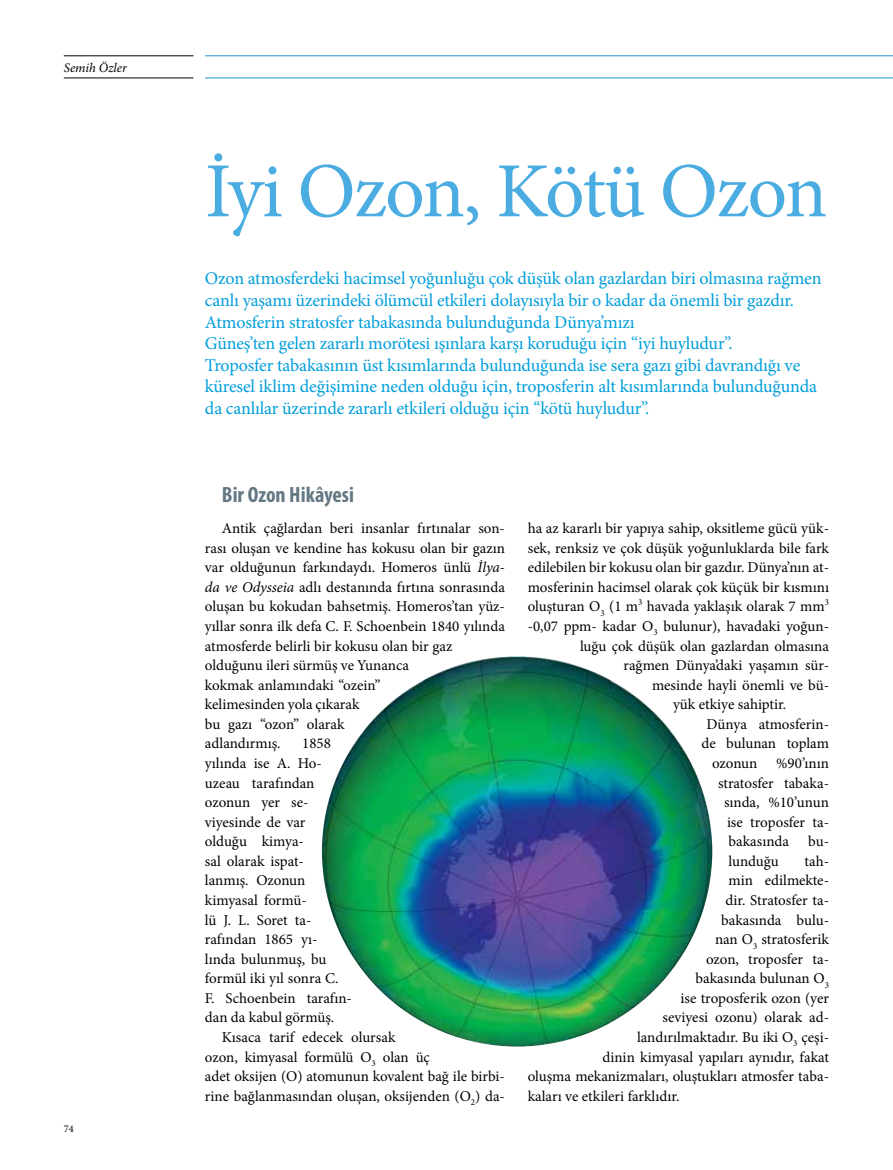
<style>
.page{position:relative;width:893px;height:1170px;background:#fff}
.page>*{position:absolute;margin:0;border:0;box-sizing:border-box;transform-origin:0 0}
.t1{font:78px "Minion Pro";letter-spacing:-.03em;color:#4aace1}
.t2{font:700 condensed 22.2px "Myriad Pro";color:#647883}
.t3{font:18px/21.6px "Minion Pro";letter-spacing:-.01em;color:#009edb}
.t4{font:15px/19.5px "Minion Pro";color:#000}
.t5{font:italic 13.2px "Minion Pro";color:#000}
.t6{font:10.35px "Minion Pro";color:#000}
.s1{font-style:italic}
</style>
<div class="page">
<img style="left:322px;top:656px;width:390px;height:390px;border-radius:195px">
<hr style="left:64px;top:78px;width:129px;height:1px;background:#000">
<hr style="left:64px;top:56px;width:129px;height:1px;background:#000">
<hr style="left:205px;top:78px;width:688px;height:1px;background:#1c9ad6">
<hr style="left:205px;top:56px;width:688px;height:1px;background:#1c9ad6">
<p class="t5" style="left:64px;top:58px;width:65px">Semih Özler</p>
<p class="t6" style="left:64px;top:1121px;width:11px">74</p>
<h1 class="t1" style="left:205px;top:139px;width:624px">İyi Ozon, Kötü Ozon</h1>
<p class="t3" style="left:205px;top:268px;width:618px">Ozon atmosferdeki hacimsel yoğunluğu çok düşük olan gazlardan biri olmasına rağmen canlı yaşamı üzerindeki ölümcül etkileri dolayısıyla bir o kadar da önemli bir gazdır.<br>Atmosferin stratosfer tabakasında bulunduğunda Dünya’mızı<br>Güneş’ten gelen zararlı morötesi ışınlara karşı koruduğu için “iyi huyludur”.<br>Troposfer tabakasının üst kısımlarında bulunduğunda ise sera gazı gibi davrandığı ve küresel iklim değişimine neden olduğu için, troposferin alt kısımlarında bulunduğunda da canlılar üzerinde zararlı etkileri olduğu için “kötü huyludur”.</p>
<h2 class="t2" style="left:222px;top:480px;width:134px">Bir Ozon Hikâyesi</h2>
<p class="t4" style="left:205px;top:518px;width:302px;text-indent:17px">Antik çağlardan beri insanlar fırtınalar son&shy;rası oluşan ve kendine has kokusu olan bir gazın var olduğunun farkındaydı. Homeros ünlü <span class="s1">İlya&shy;da ve Odysseia</span> adlı destanında fırtına sonrasında oluşan bu kokudan bahsetmiş. Homeros’tan yüz&shy;yıllar sonra ilk defa C. F. Schoenbein 1840 yılında atmosferde belirli bir kokusu olan bir gaz olduğunu ileri sürmüş ve Yunanca<br>kokmak anlamındaki “ozein”<br>kelimesinden yola çıkarak<br>bu gazı “ozon” olarak<br>adlandırmış.</p>
<p class="t4" style="left:205px;top:733px;width:148px;text-indent:97px">1858 yılında ise A. Ho&shy;uzeau tarafından ozonun yer se&shy;viyesinde de var<br>olduğu kimya-<br>sal olarak ispat-<br>lanmış. Ozonun kimyasal formü-<br>lü J. L. Soret ta&shy;rafından 1865 yı-<br>lında bulunmuş, bu formül iki yıl sonra C.<br>F. Schoenbein tarafın&shy;dan da kabul görmüş.</p>
<p class="t4" style="left:205px;top:1027px;width:302px;text-indent:17px">Kısaca tarif edecek olursak<br>ozon, kimyasal formülü O<sub>3</sub> olan üç<br>adet oksijen (O) atomunun kovalent bağ ile birbi&shy;rine bağlanmasından oluşan, oksijenden (O<sub>2</sub>) da-</p>
<p class="t4" style="left:528px;top:518px;width:303px">ha az kararlı bir yapıya sahip, oksitleme gücü yük-</p>
<p class="t4" style="left:528px;top:538px;width:303px">sek, renksiz ve çok düşük yoğunluklarda bile fark</p>
<p class="t4" style="left:528px;top:557px;width:303px">edilebilen bir kokusu olan bir gazdır. Dünya’nın at-</p>
<p class="t4" style="left:528px;top:577px;width:303px">mosferinin hacimsel olarak çok küçük bir kısmını</p>
<p class="t4" style="left:528px;top:597px;width:303px">oluşturan O<sub>3</sub> (1 m<sup>3</sup> havada yaklaşık olarak 7 mm<sup>3</sup></p>
<p class="t4" style="left:528px;top:616px;width:303px">-0,07 ppm- kadar O<sub>3</sub> bulunur), havadaki yoğun-</p>
<p class="t4" style="left:580px;top:636px;width:250px">luğu çok düşük olan gazlardan olmasına</p>
<p class="t4" style="left:623px;top:655px;width:207px">rağmen Dünya’daki yaşamın sür-</p>
<p class="t4" style="left:652px;top:675px;width:179px">mesinde hayli önemli ve bü-</p>
<p class="t4" style="left:673px;top:694px;width:115px">yük etkiye sahiptir.</p>
<p class="t4" style="left:706px;top:714px;width:124px">Dünya atmosferin-</p>
<p class="t4" style="left:701px;top:733px;width:129px">de bulunan toplam</p>
<p class="t4" style="left:712px;top:753px;width:47px">ozonun</p>
<p class="t4" style="left:776px;top:753px;width:54px">%90’ının</p>
<p class="t4" style="left:718px;top:773px;width:112px">stratosfer tabaka-</p>
<p class="t4" style="left:724px;top:792px;width:106px">sında, %10’unun</p>
<p class="t4" style="left:727px;top:812px;width:103px">ise troposfer ta-</p>
<p class="t4" style="left:728px;top:831px;width:62px">bakasında</p>
<p class="t4" style="left:808px;top:831px;width:22px">bu-</p>
<p class="t4" style="left:728px;top:851px;width:52px">lunduğu</p>
<p class="t4" style="left:804px;top:851px;width:26px">tah-</p>
<p class="t4" style="left:728px;top:870px;width:102px">min edilmekte-</p>
<p class="t4" style="left:725px;top:890px;width:105px">dir. Stratosfer ta-</p>
<p class="t4" style="left:721px;top:910px;width:109px">bakasında bulu-</p>
<p class="t4" style="left:715px;top:929px;width:115px">nan O<sub>3</sub> stratosferik</p>
<p class="t4" style="left:706px;top:949px;width:124px">ozon, troposfer ta-</p>
<p class="t4" style="left:695px;top:968px;width:135px">bakasında bulunan O<sub>3</sub></p>
<p class="t4" style="left:680px;top:988px;width:150px">ise troposferik ozon (yer</p>
<p class="t4" style="left:662px;top:1007px;width:168px">seviyesi ozonu) olarak ad-</p>
<p class="t4" style="left:637px;top:1027px;width:194px">landırılmaktadır. Bu iki O<sub>3</sub> çeşi-</p>
<p class="t4" style="left:602px;top:1046px;width:228px">dinin kimyasal yapıları aynıdır, fakat</p>
<p class="t4" style="left:528px;top:1066px;width:303px">oluşma mekanizmaları, oluştukları atmosfer taba-</p>
<p class="t4" style="left:528px;top:1086px;width:153px">kaları ve etkileri farklıdır.</p>
</div>
